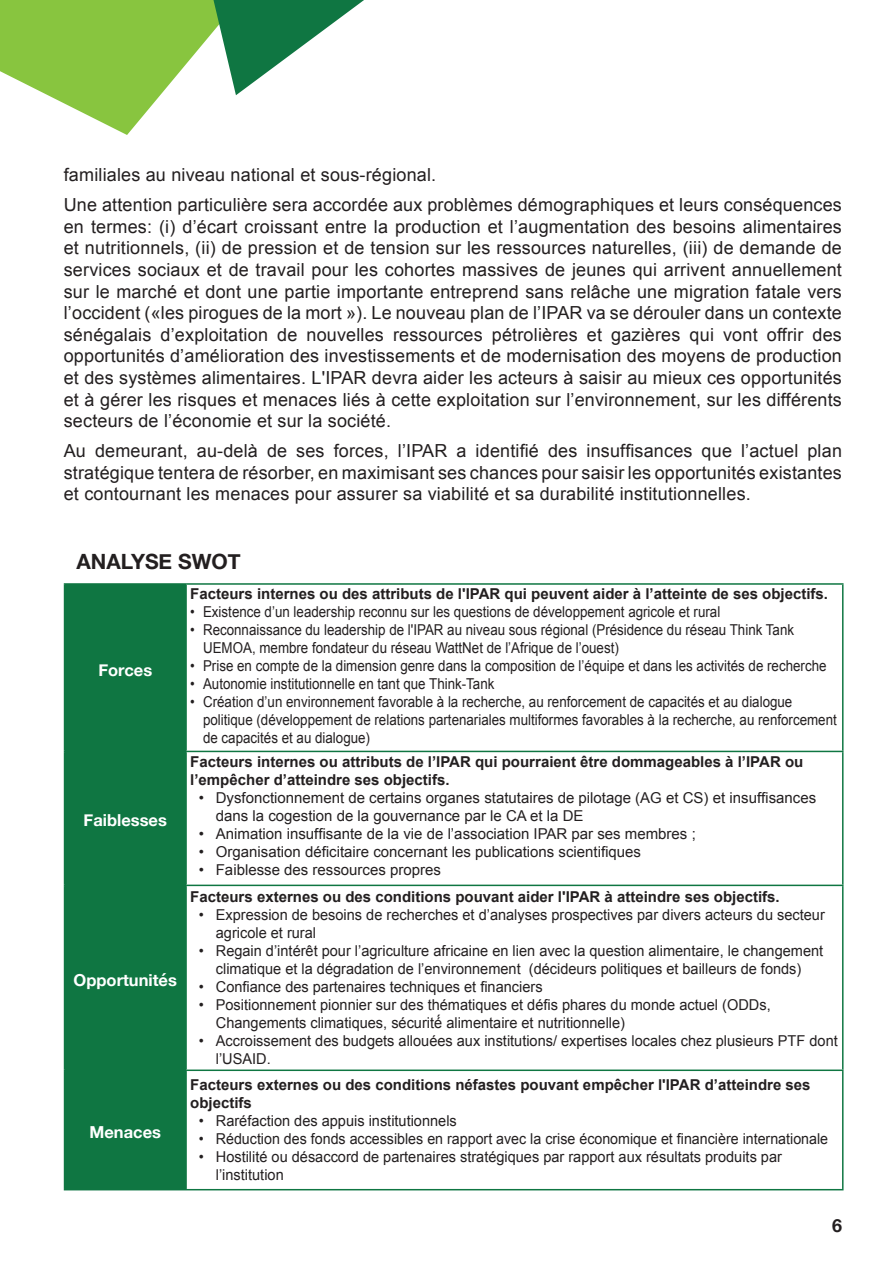
<style>
.page{position:relative;width:893px;height:1263px;background:#fff}
.page>*{position:absolute;margin:0;border:0;box-sizing:border-box;transform-origin:0 0}
.t1{font:700 21px "Helvetica Neue";color:#231f20}
.t2{font:18px/21.6px "Arial";letter-spacing:.01em;color:#231f20;text-align:justify}
.t3{font:700 18px "Helvetica Neue";color:#231f20}
.t4{font:700 16.5px "Helvetica Neue";color:#fff}
.t5{font:15px/18px "Arial";color:#231f20}
.t6{font:15px/18px "Arial";color:#231f20;scale:.89 1}
.t7{font:700 15px/18px "Arial";color:#231f20}
.t8{font:15px "Arial";color:#231f20;scale:.95 1}
</style>
<div class="page">
<div style="left:65px;top:585px;width:120px;height:604px;background:#0f7642"></div>
<hr style="left:185px;top:585px;width:2px;height:166px;background:#0f7642">
<hr style="left:185px;top:752px;width:2px;height:133px;background:#0f7642">
<hr style="left:185px;top:886px;width:2px;height:184px;background:#0f7642">
<hr style="left:185px;top:1071px;width:2px;height:118px;background:#0f7642">
<hr style="left:64px;top:583px;width:122px;height:2px;background:#0f7642">
<hr style="left:64px;top:585px;width:1px;height:166px;background:#0f7642">
<hr style="left:186px;top:583px;width:657px;height:2px;background:#0f7642">
<hr style="left:842px;top:585px;width:1px;height:166px;background:#0f7642">
<hr style="left:64px;top:751px;width:122px;height:1px;background:#0f7642">
<hr style="left:64px;top:752px;width:1px;height:133px;background:#0f7642">
<hr style="left:186px;top:751px;width:657px;height:1px;background:#0f7642">
<hr style="left:842px;top:752px;width:1px;height:133px;background:#0f7642">
<hr style="left:64px;top:885px;width:122px;height:1px;background:#0f7642">
<hr style="left:64px;top:886px;width:1px;height:184px;background:#0f7642">
<hr style="left:186px;top:885px;width:657px;height:1px;background:#0f7642">
<hr style="left:842px;top:886px;width:1px;height:184px;background:#0f7642">
<hr style="left:64px;top:1070px;width:122px;height:1px;background:#0f7642">
<hr style="left:64px;top:1071px;width:1px;height:118px;background:#0f7642">
<hr style="left:186px;top:1070px;width:657px;height:1px;background:#0f7642">
<hr style="left:842px;top:1071px;width:1px;height:118px;background:#0f7642">
<hr style="left:64px;top:1189px;width:779px;height:1px;background:#0f7642">
<svg style="left:0;top:0;width:364px;height:135px"></svg>
<p class="t2" style="left:64px;top:160px;width:779px;line-height:30.2px">familiales au niveau national et sous-régional.<br>Une attention particulière sera accordée aux problèmes démographiques et leurs conséquences</p>
<p class="t2" style="left:64px;top:216px;width:780px">en termes: (i) d’écart croissant entre la production et l’augmentation des besoins alimentaires et nutritionnels, (ii) de pression et de tension sur les ressources naturelles, (iii) de demande de services sociaux et de travail pour les cohortes massives de jeunes qui arrivent annuellement sur le marché et dont une partie importante entreprend sans relâche une migration fatale vers l’occident («les pirogues de la mort »). Le nouveau plan de l’IPAR va se dérouler dans un contexte sénégalais d’exploitation de nouvelles ressources pétrolières et gazières qui vont offrir des opportunités d’amélioration des investissements et de modernisation des moyens de production et des systèmes alimentaires. L'IPAR devra aider les acteurs à saisir au mieux ces opportunités et à gérer les risques et menaces liés à cette exploitation sur l’environnement, sur les différents secteurs de l’économie et sur la société.</p>
<p class="t2" style="left:64px;top:440px;width:780px">Au demeurant, au-delà de ses forces, l’IPAR a identifié des insuffisances que l’actuel plan stratégique tentera de résorber, en maximisant ses chances pour saisir les opportunités existantes et contournant les menaces pour assurer sa viabilité et sa durabilité institutionnelles.</p>
<p class="t1" style="left:77px;top:549px;width:166px">ANALYSE SWOT</p>
<p class="t4" style="left:98px;top:660px;width:55px">Forces</p>
<p class="t4" style="left:84px;top:810px;width:85px">Faiblesses</p>
<p class="t4" style="left:74px;top:970px;width:105px">Opportunités</p>
<p class="t4" style="left:90px;top:1122px;width:73px">Menaces</p>
<p class="t7" style="left:190px;top:585px;width:639px">Facteurs internes ou des attributs de l'IPAR qui peuvent aider à l’atteinte de ses objectifs.</p>
<p class="t6" style="left:190px;top:603px;width:597px">• Existence d’un leadership reconnu sur les questions de développement agricole et rural</p>
<p class="t6" style="left:203px;top:621px;width:666px;text-indent:-13px">• Reconnaissance du leadership de l'IPAR au niveau sous régional (Présidence du réseau Think Tank<br>UEMOA, membre fondateur du réseau WattNet de l’Afrique de l’ouest)</p>
<p class="t6" style="left:190px;top:657px;width:716px">• Prise en compte de la dimension genre dans la composition de l’é quipe et dans les activités de recherche</p>
<p class="t6" style="left:190px;top:675px;width:343px">• Autonomie institutionnelle en tant que Think-Tank</p>
<p class="t6" style="left:203px;top:693px;width:713px;text-indent:-13px">• Création d’un environnement favorable à la recherche, au renforcement de capacités et au dialogue politique (développement de relations partenariales multiformes favorables à la recherche, au renforcement de capacités et au dialogue)</p>
<p class="t7" style="left:190px;top:752px;width:614px">Facteurs internes ou attributs de l’IPAR qui pourraient être dommageables à l’IPAR ou l’empêcher d’atteindre ses objectifs.</p>
<p class="t5" style="left:216px;top:788px;width:602px;text-indent:-17px">• Dysfonctionnement de certains organes statutaires de pilotage (AG et CS) et insuffisances dans la cogestion de la gouvernance par le CA et la DE</p>
<p class="t5" style="left:199px;top:824px;width:498px">• Animation insuffisante de la vie de l’association IPAR par ses membres ;</p>
<p class="t5" style="left:199px;top:842px;width:444px">• Organisation déficitaire concernant les publications scientifiques</p>
<p class="t5" style="left:199px;top:860px;width:244px">• Faiblesse des ressources propres</p>
<p class="t7" style="left:190px;top:888px;width:591px">Facteurs externes ou des conditions pouvant aider l'IPAR à atteindre ses objectifs.</p>
<p class="t5" style="left:216px;top:906px;width:610px;text-indent:-17px">• Expression de besoins de recherches et d’analyses prospectives par divers acteurs du secteur agricole et rural</p>
<p class="t5" style="left:199px;top:942px;width:626px;text-align:center">• Regain d’intérêt pour l’agriculture africaine en lien avec la question alimentaire, le changement climatique et la dégradation de l’environnement (décideurs politiques et bailleurs de fonds)</p>
<p class="t5" style="left:199px;top:978px;width:345px">• Confiance des partenaires techniques et financiers</p>
<p class="t5" style="left:216px;top:996px;width:556px;text-indent:-17px">• Positionnement pionnier sur des thématiques et défis phares du monde actuel (ODDs,<br>Changements climatiques, sécurité́ alimentaire et nutritionnelle)</p>
<p class="t5" style="left:216px;top:1032px;width:623px;text-indent:-17px">• Accroissement des budgets allouées aux institutions/ expertises locales chez plusieurs PTF dont l’USAID.</p>
<p class="t7" style="left:190px;top:1076px;width:622px">Facteurs externes ou des conditions néfastes pouvant empêcher l'IPAR d’atteindre ses objectifs</p>
<p class="t5" style="left:199px;top:1112px;width:259px">• Raréfaction des appuis institutionnels</p>
<p class="t8" style="left:199px;top:1131px;width:664px">• Réduction des fonds accessibles en rapport avec la crise économique et financière internationale</p>
<p class="t5" style="left:216px;top:1148px;width:568px;text-indent:-17px">• Hostilité ou désaccord de partenaires stratégiques par rapport aux résultats produits par l’institution</p>
<p class="t3" style="left:832px;top:1214px;width:12px">6</p>
</div>
